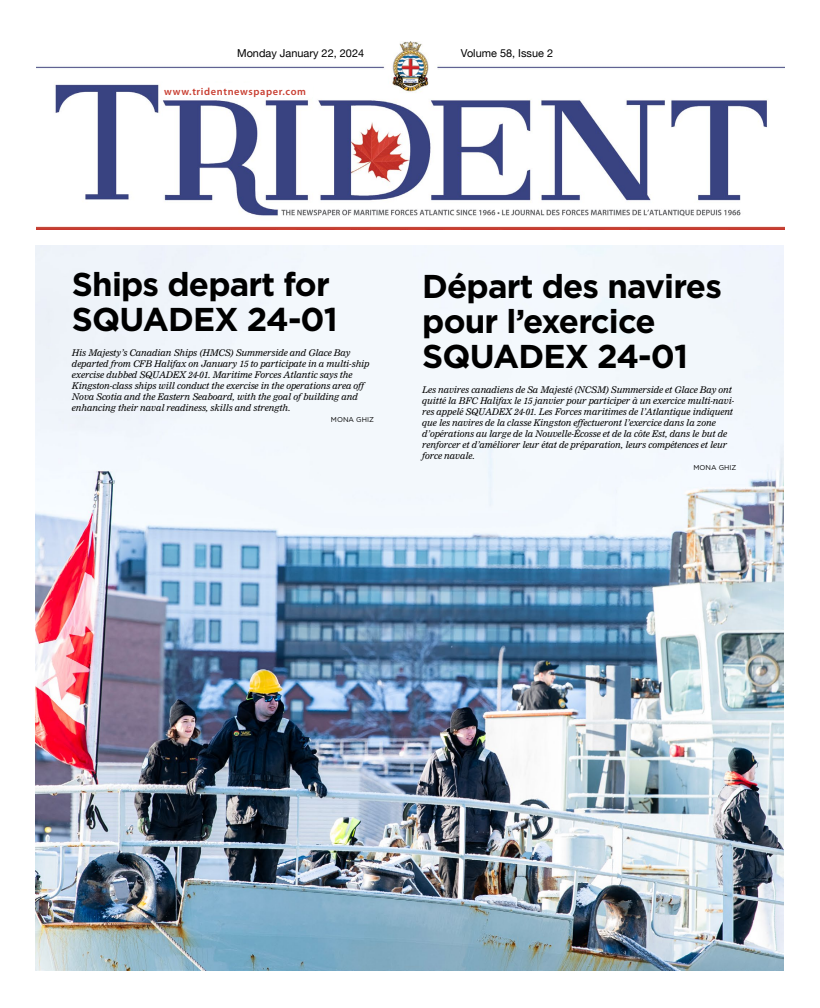
<style>
.page{position:relative;width:820px;height:1008px;background:#fff}
.page>*{position:absolute;margin:0;border:0;box-sizing:border-box;transform-origin:0 0}
.t1{font:700 33px/35px "Gotham";letter-spacing:-.025em;color:#000}
.t2{font:10.9px "Helvetica Neue";color:#000}
.t3{font:600 10.4px "Myriad Pro";letter-spacing:.06em;color:#c83e31}
.t4{font:italic 9px/11px "Nimrod";letter-spacing:-.01em;color:#000}
.t5{font:7px "Gotham";color:#000}
</style>
<div class="page">
<img style="left:37px;top:41px;width:747px;height:188px">
<div style="left:163px;top:84px;width:150px;height:13px;background:#fff"></div>
<img style="left:36px;top:246px;width:747px;height:725px">
<p class="t2" style="left:237px;top:45px;width:128px">Monday January 22, 2024</p>
<p class="t2" style="left:461px;top:45px;width:94px">Volume 58, Issue 2</p>
<p class="t3" style="left:164px;top:85px;width:143px">www.tridentnewspaper.com</p>
<h1 class="t1" style="left:72px;top:267px;width:267px">Ships depart for<br>SQUADEX 24-01</h1>
<h1 class="t1" style="left:422px;top:269px;width:301px">Départ des navires pour l’exercice<br>SQUADEX 24-01</h1>
<p class="t4" style="left:72px;top:347px;width:299px">His Majesty’s Canadian Ships (HMCS) Summerside and Glace Bay departed from CFB Halifax on January 15 to participate in a multi-ship exercise dubbed SQUADEX 24-01. Maritime Forces Atlantic says the Kingston-class ships will conduct the exercise in the operations area off Nova Scotia and the Eastern Seaboard, with the goal of building and enhancing their naval readiness, skills and strength.</p>
<p class="t5" style="left:331px;top:415px;width:44px">MONA GHIZ</p>
<p class="t4" style="left:422px;top:385px;width:313px">Les navires canadiens de Sa Majesté (NCSM) Summerside et Glace Bay ont quitté la BFC Halifax le 15 janvier pour participer à un exercice multi-navi&shy;res appelé SQUADEX 24-01. Les Forces maritimes de l’Atlantique indiquent que les navires de la classe Kingston effectueront l’exercice dans la zone d’opérations au large de la Nouvelle-Écosse et de la côte Est, dans le but de renforcer et d’améliorer leur état de préparation, leurs compétences et leur force navale.</p>
<p class="t5" style="left:693px;top:464px;width:44px">MONA GHIZ</p>
</div>
